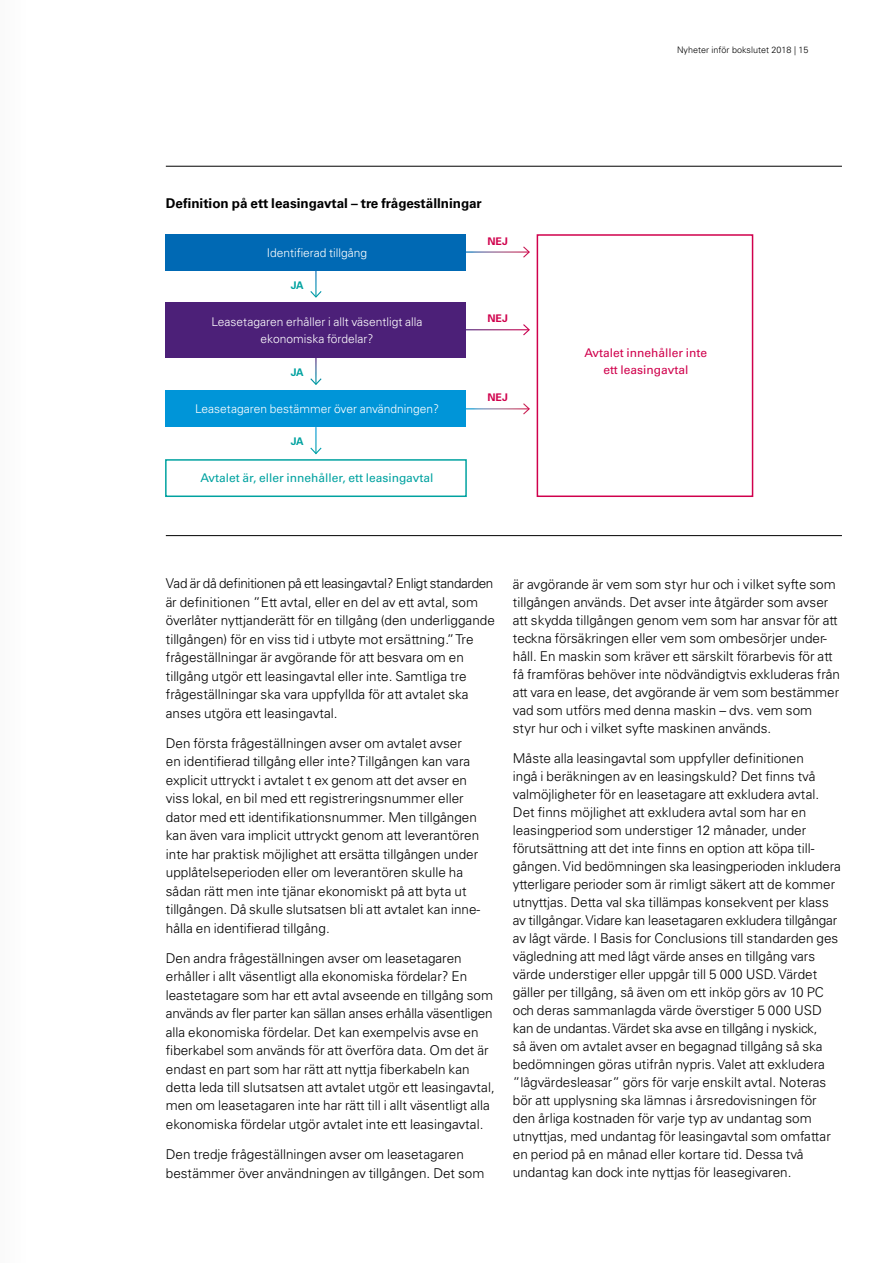
<style>
.page{position:relative;width:893px;height:1263px;background:#fff}
.page>*{position:absolute;margin:0;border:0;box-sizing:border-box;transform-origin:0 0}
.t1{font:300 13.5px/18px "Univers LT Std";color:#000}
.t2{font:700 13.5px "Univers LT Std";color:#000}
.t3{font:300 12px/17.2px "Univers LT Std";color:#fff;text-align:center}
.t4{font:12px "Univers LT Std";color:#00a2a0}
.t5{font:12px/17.2px "Univers LT Std";color:#d0004c;text-align:center}
.t6{font:700 10.5px "Univers LT Std";color:#d0004c}
.t7{font:700 10.5px "Univers LT Std";color:#00a2a0}
.t8{font:300 9px "Univers LT Std";color:#000}
</style>
<div class="page">
<hr style="left:166px;top:535px;width:676px;height:1px;background:#000">
<hr style="left:166px;top:166px;width:676px;height:1px;background:#000">
<div style="left:166px;top:234px;width:300px;height:36px;background:#0069b4"></div>
<div style="left:537px;top:234px;width:216px;height:263px;border:2px solid #d0004c"></div>
<div style="left:166px;top:302px;width:300px;height:56px;background:#4c2078"></div>
<div style="left:166px;top:391px;width:300px;height:36px;background:#0095d8"></div>
<div style="left:165px;top:459px;width:302px;height:38px;border:2px solid #00a2a0"></div>
<hr style="left:465px;top:251px;width:64px;height:2px;background:#fff">
<svg style="left:522px;top:246px;width:8px;height:12px"></svg>
<svg style="left:309px;top:270px;width:14px;height:28px"></svg>
<svg style="left:310px;top:358px;width:12px;height:27px"></svg>
<svg style="left:310px;top:427px;width:12px;height:28px"></svg>
<hr style="left:465px;top:329px;width:64px;height:1px;background:#fff">
<svg style="left:522px;top:324px;width:8px;height:12px"></svg>
<hr style="left:465px;top:408px;width:64px;height:1px;background:#fff">
<svg style="left:522px;top:403px;width:8px;height:12px"></svg>
<p class="t2" style="left:166px;top:196px;width:317px">Definition på ett leasingavtal – tre frågeställningar</p>
<p class="t3" style="left:267px;top:244px;width:102px">Identifierad tillgång</p>
<p class="t7" style="left:291px;top:279px;width:14px">JA</p>
<p class="t3" style="left:212px;top:313px;width:213px">Leasetagaren erhåller i allt väsentligt alla ekonomiska fördelar?</p>
<p class="t7" style="left:291px;top:366px;width:14px">JA</p>
<p class="t3" style="left:195px;top:400px;width:246px">Leasetagaren bestämmer över användningen?</p>
<p class="t7" style="left:291px;top:435px;width:14px">JA</p>
<p class="t4" style="left:200px;top:471px;width:235px">Avtalet är, eller innehåller, ett leasingavtal</p>
<p class="t6" style="left:487px;top:235px;width:22px">NEJ</p>
<p class="t6" style="left:487px;top:312px;width:22px">NEJ</p>
<p class="t6" style="left:487px;top:391px;width:22px">NEJ</p>
<p class="t8" style="left:677px;top:45px;width:133px">Nyheter inför bokslutet 2018 | 15</p>
<p class="t5" style="left:584px;top:344px;width:124px">Avtalet innehåller inte ett leasingavtal</p>
<p class="t1" style="left:166px;top:574px;width:331px;line-height:18.5px">Vad är då definitionen på ett leasingavtal? Enligt standarden är definitionen ”Ett avtal, eller en del av ett avtal, som överlåter nyttjanderätt för en tillgång (den underliggande tillgången) för en viss tid i utbyte mot ersättning.” Tre frågeställningar är avgörande för att besvara om en tillgång utgör ett leasingavtal eller inte. Samtliga tre frågeställningar ska vara uppfyllda för att avtalet ska anses utgöra ett leasingavtal.</p>
<p class="t1" style="left:166px;top:734px;width:316px;line-height:18.5px">Den första frågeställningen avser om avtalet avser<br>en identifierad tillgång eller inte? Tillgången kan vara explicit uttryckt i avtalet t ex genom att det avser en viss lokal, en bil med ett registreringsnummer eller dator med ett identifikationsnummer. Men tillgången kan även vara implicit uttryckt genom att leverantören inte har praktisk möjlighet att ersätta tillgången under upplåtelseperioden eller om leverantören skulle ha sådan rätt men inte tjänar ekonomiskt på att byta ut tillgången. Då skulle slutsatsen bli att avtalet kan inne&shy;hålla en identifierad tillgång.</p>
<p class="t1" style="left:166px;top:949px;width:330px;line-height:18.5px">Den andra frågeställningen avser om leasetagaren erhåller i allt väsentligt alla ekonomiska fördelar? En leastetagare som har ett avtal avseende en tillgång som används av fler parter kan sällan anses erhålla väsentligen alla ekonomiska fördelar. Det kan exempelvis avse en fiberkabel som används för att överföra data. Om det är endast en part som har rätt att nyttja fiberkabeln kan detta leda till slutsatsen att avtalet utgör ett leasingavtal, men om leasetagaren inte har rätt till i allt väsentligt alla ekonomiska fördelar utgör avtalet inte ett leasingavtal.</p>
<p class="t1" style="left:166px;top:1145px;width:320px;line-height:18.5px">Den tredje frågeställningen avser om leasetagaren bestämmer över användningen av tillgången. Det som</p>
<p class="t1" style="left:513px;top:575px;width:329px">är avgörande är vem som styr hur och i vilket syfte som tillgången används. Det avser inte åtgärder som avser att skydda tillgången genom vem som har ansvar för att teckna försäkringen eller vem som ombesörjer under&shy;håll. En maskin som kräver ett särskilt förarbevis för att få framföras behöver inte nödvändigtvis exkluderas från att vara en lease, det avgörande är vem som bestämmer vad som utförs med denna maskin – dvs. vem som<br>styr hur och i vilket syfte maskinen används.</p>
<p class="t1" style="left:513px;top:749px;width:329px">Måste alla leasingavtal som uppfyller definitionen<br>ingå i beräkningen av en leasingskuld? Det finns två valmöjligheter för en leasetagare att exkludera avtal.<br>Det finns möjlighet att exkludera avtal som har en leasingperiod som understiger 12 månader, under förutsättning att det inte finns en option att köpa till&shy;gången. Vid bedömningen ska leasingperioden inkludera ytterligare perioder som är rimligt säkert att de kommer utnyttjas. Detta val ska tillämpas konsekvent per klass av tillgångar. Vidare kan leasetagaren exkludera tillgångar av lågt värde. I Basis for Conclusions till standarden ges vägledning att med lågt värde anses en tillgång vars värde understiger eller uppgår till 5 000 USD. Värdet gäller per tillgång, så även om ett inköp görs av 10 PC och deras sammanlagda värde överstiger 5 000 USD kan de undantas. Värdet ska avse en tillgång i nyskick,<br>så även om avtalet avser en begagnad tillgång så ska bedömningen göras utifrån nypris. Valet att exkludera ”lågvärdesleasar” görs för varje enskilt avtal. Noteras bör att upplysning ska lämnas i årsredovisningen för den årliga kostnaden för varje typ av undantag som utnyttjas, med undantag för leasingavtal som omfattar en period på en månad eller kortare tid. Dessa två undantag kan dock inte nyttjas för leasegivaren.</p>
</div>
